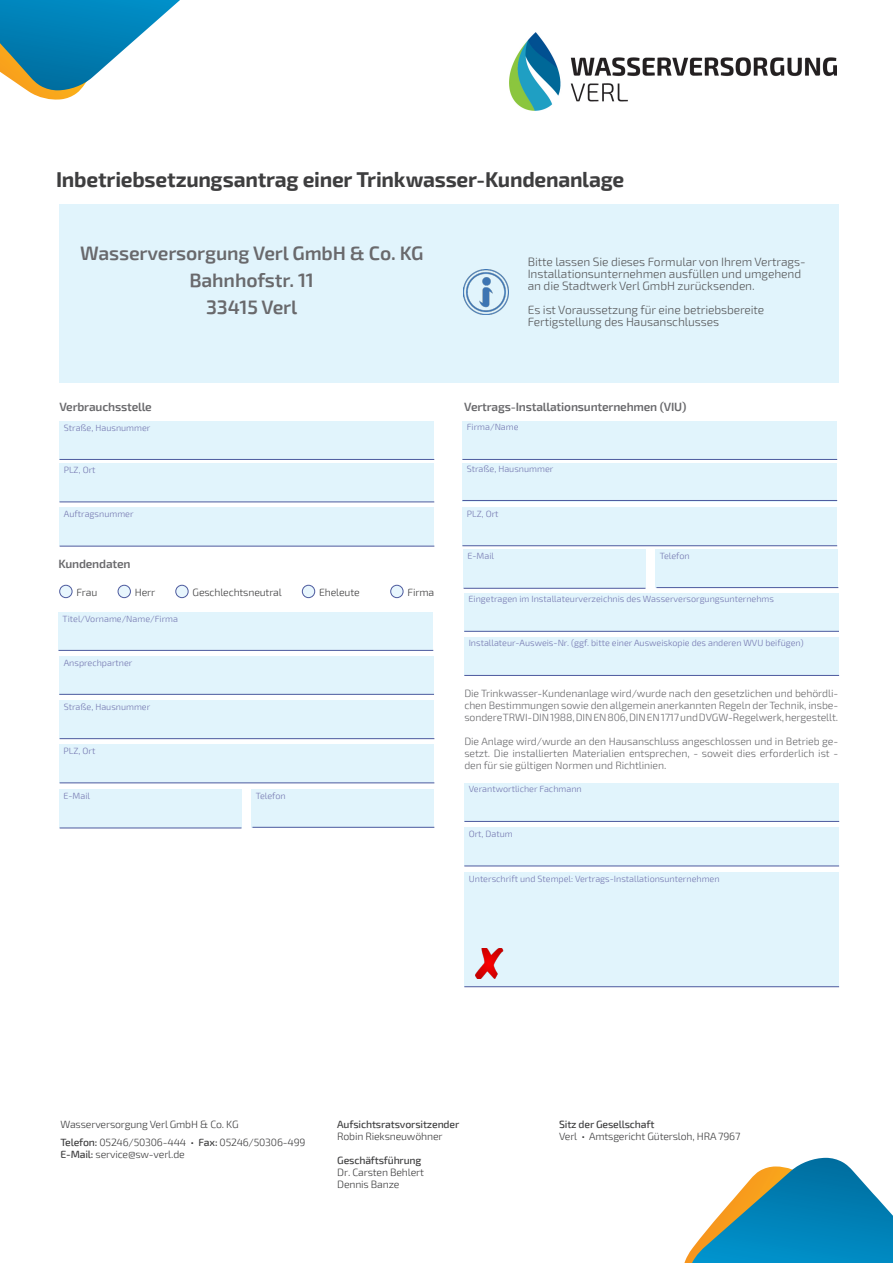
<style>
.page{position:relative;width:893px;height:1263px;background:#fff}
.page>*{position:absolute;margin:0;border:0;box-sizing:border-box;transform-origin:0 0}
.t1{font:700 21px "Exo 2";letter-spacing:-.01em;color:#3e3e3f}
.Feldbeschriftung{font:600 19.5px "Exo 2";letter-spacing:-.01em;color:#69696c}
.Feldbeschriftung-2{font:300 12px "Exo 2";letter-spacing:-.01em;color:#57585a}
.Copy{font:600 12px "Exo 2";letter-spacing:-.015em;color:#69696c}
.Feldbeschriftung-3{font:300 10.5px/12px "Exo 2";letter-spacing:-.01em;color:#69696c;text-align:justify}
.Copy-2{font:300 10.5px/12px "Exo 2";letter-spacing:-.015em;color:#3e3e3f}
.Copy-3{font:500 10.5px/12px "Exo 2";letter-spacing:-.015em;color:#3e3e3f}
.t2{font:300 9px "Exo 2";color:#7477b0}
.s1{font-weight:500}
.s2{font-weight:300}
</style>
<div class="page">
<svg style="left:0;top:0;width:180px;height:100px"></svg>
<div style="left:60px;top:204px;width:779px;height:179px;background:#e1f4fc"></div>
<div style="left:60px;top:422px;width:374px;height:38px;background:#e1f4fc"></div>
<div style="left:60px;top:585px;width:12px;height:13px;background:#e8f6fd;border-radius:50%"></div>
<div style="left:60px;top:585px;width:12px;height:13px;border:1px solid #4d5a9e;border-radius:50%"></div>
<div style="left:118px;top:585px;width:12px;height:13px;background:#e8f6fd;border-radius:50%"></div>
<div style="left:118px;top:585px;width:13px;height:13px;border:1px solid #4d5a9e;border-radius:50%"></div>
<div style="left:176px;top:585px;width:12px;height:13px;background:#e8f6fd;border-radius:50%"></div>
<div style="left:176px;top:585px;width:12px;height:13px;border:1px solid #4d5a9e;border-radius:50%"></div>
<div style="left:302px;top:585px;width:13px;height:13px;background:#e8f6fd;border-radius:50%"></div>
<div style="left:302px;top:585px;width:13px;height:13px;border:1px solid #4d5a9e;border-radius:50%"></div>
<div style="left:391px;top:585px;width:12px;height:13px;background:#e8f6fd;border-radius:50%"></div>
<div style="left:390px;top:585px;width:13px;height:13px;border:1px solid #4d5a9e;border-radius:50%"></div>
<div style="left:465px;top:872px;width:374px;height:115px;background:#e1f4fc"></div>
<img style="left:475px;top:948px;width:28px;height:31px">
<svg style="left:684px;top:1158px;width:209px;height:105px"></svg>
<hr style="left:60px;top:459px;width:374px;height:1px;background:#4d5a9e">
<div style="left:60px;top:464px;width:374px;height:38px;background:#e1f4fc"></div>
<hr style="left:60px;top:502px;width:374px;height:1px;background:#4d5a9e">
<div style="left:60px;top:508px;width:374px;height:38px;background:#e1f4fc"></div>
<hr style="left:60px;top:546px;width:374px;height:1px;background:#4d5a9e">
<div style="left:58px;top:612px;width:375px;height:38px;background:#e1f4fc"></div>
<div style="left:60px;top:656px;width:374px;height:38px;background:#e1f4fc"></div>
<hr style="left:59px;top:650px;width:374px;height:1px;background:#4d5a9e">
<hr style="left:59px;top:694px;width:375px;height:1px;background:#4d5a9e">
<div style="left:60px;top:700px;width:374px;height:38px;background:#e1f4fc"></div>
<hr style="left:60px;top:738px;width:374px;height:1px;background:#4d5a9e">
<div style="left:59px;top:745px;width:375px;height:38px;background:#e1f4fc"></div>
<hr style="left:60px;top:783px;width:374px;height:1px;background:#4d5a9e">
<div style="left:59px;top:789px;width:183px;height:39px;background:#e1f4fc"></div>
<div style="left:252px;top:789px;width:182px;height:39px;background:#e1f4fc"></div>
<hr style="left:60px;top:828px;width:182px;height:1px;background:#4d5a9e">
<hr style="left:252px;top:827px;width:182px;height:1px;background:#4d5a9e">
<div style="left:462px;top:421px;width:375px;height:38px;background:#e1f4fc"></div>
<hr style="left:462px;top:459px;width:375px;height:1px;background:#4d5a9e">
<div style="left:462px;top:463px;width:375px;height:38px;background:#e1f4fc"></div>
<hr style="left:462px;top:500px;width:375px;height:1px;background:#4d5a9e">
<div style="left:462px;top:507px;width:375px;height:39px;background:#e1f4fc"></div>
<hr style="left:462px;top:545px;width:375px;height:1px;background:#4d5a9e">
<div style="left:463px;top:550px;width:182px;height:38px;background:#e1f4fc"></div>
<div style="left:656px;top:550px;width:182px;height:38px;background:#e1f4fc"></div>
<hr style="left:464px;top:588px;width:181px;height:1px;background:#4d5a9e">
<hr style="left:656px;top:587px;width:182px;height:1px;background:#4d5a9e">
<div style="left:464px;top:593px;width:375px;height:38px;background:#e1f4fc"></div>
<hr style="left:464px;top:631px;width:375px;height:1px;background:#4d5a9e">
<div style="left:464px;top:637px;width:375px;height:38px;background:#e1f4fc"></div>
<hr style="left:464px;top:675px;width:375px;height:1px;background:#4d5a9e">
<div style="left:465px;top:783px;width:374px;height:38px;background:#e1f4fc"></div>
<hr style="left:464px;top:821px;width:375px;height:1px;background:#4d5a9e">
<div style="left:464px;top:828px;width:375px;height:38px;background:#e1f4fc"></div>
<hr style="left:464px;top:866px;width:375px;height:1px;background:#4d5a9e">
<hr style="left:464px;top:986px;width:375px;height:1px;background:#4d5a9e">
<img style="left:464px;top:269px;width:44px;height:45px">
<img style="left:509px;top:32px;width:327px;height:78px">
<p class="t1" style="left:56px;top:167px;width:570px">Inbetriebsetzungsantrag einer Trinkwasser-Kundenanlage</p>
<p class="Feldbeschriftung" style="left:80px;top:241px;width:345px">Wasserversorgung Verl GmbH &amp; Co. KG</p>
<p class="Feldbeschriftung" style="left:189px;top:268px;width:126px">Bahnhofstr. 11</p>
<p class="Feldbeschriftung" style="left:206px;top:295px;width:93px">33415 Verl</p>
<p class="Copy" style="left:60px;top:400px;width:94px">Verbrauchsstelle</p>
<p class="t2" style="left:64px;top:422px;width:88px">Straße, Hausnummer</p>
<p class="t2" style="left:64px;top:464px;width:33px">PLZ, Ort</p>
<p class="t2" style="left:64px;top:509px;width:71px">Auftragsnummer</p>
<p class="Copy" style="left:58px;top:557px;width:74px">Kundendaten</p>
<p class="Copy-2" style="left:77px;top:586px;width:22px">Frau</p>
<p class="Copy-2" style="left:135px;top:586px;width:22px">Herr</p>
<p class="Copy-2" style="left:193px;top:586px;width:91px">Geschlechtsneutral</p>
<p class="Copy-2" style="left:319px;top:586px;width:42px">Eheleute</p>
<p class="Copy-2" style="left:408px;top:586px;width:28px">Firma</p>
<p class="t2" style="left:63px;top:613px;width:117px">Titel/Vorname/Name/Firma</p>
<p class="t2" style="left:64px;top:657px;width:70px">Ansprechpartner</p>
<p class="t2" style="left:64px;top:701px;width:88px">Straße, Hausnummer</p>
<p class="t2" style="left:64px;top:746px;width:33px">PLZ, Ort</p>
<p class="t2" style="left:64px;top:790px;width:28px">E-Mail</p>
<p class="t2" style="left:256px;top:790px;width:31px">Telefon</p>
<p class="Feldbeschriftung-2" style="left:528px;top:255px;width:279px">Bitte lassen Sie dieses Formular von Ihrem Vertrags-</p>
<p class="Feldbeschriftung-2" style="left:528px;top:267px;width:275px">Installationsunternehmen ausfüllen und umgehend</p>
<p class="Feldbeschriftung-2" style="left:528px;top:279px;width:229px">an die Stadtwerk Verl GmbH zurücksenden.</p>
<p class="Feldbeschriftung-2" style="left:528px;top:303px;width:238px">Es ist Voraussetzung für eine betriebsbereite</p>
<p class="Feldbeschriftung-2" style="left:528px;top:315px;width:193px">Fertigstellung des Hausanschlusses</p>
<p class="Copy" style="left:464px;top:400px;width:224px">Vertrags-Installationsunternehmen (VIU)</p>
<p class="t2" style="left:467px;top:422px;width:53px">Firma/Name</p>
<p class="t2" style="left:467px;top:464px;width:88px">Straße, Hausnummer</p>
<p class="t2" style="left:467px;top:508px;width:33px">PLZ, Ort</p>
<p class="t2" style="left:467px;top:551px;width:28px">E-Mail</p>
<p class="t2" style="left:660px;top:551px;width:31px">Telefon</p>
<p class="t2" style="left:469px;top:594px;width:307px">Eingetragen im Installateurverzeichnis des Wasserversorgungsunternehms</p>
<p class="t2" style="left:469px;top:638px;width:336px">Installateur-Ausweis-Nr. (ggf. bitte einer Ausweiskopie des anderen WVU beifügen)</p>
<p class="Feldbeschriftung-3" style="left:464px;top:687px;width:375px">Die Trinkwasser-Kundenanlage wird/wurde nach den gesetzlichen und behördli&shy;chen Bestimmungen sowie den allgemein anerkannten Regeln der Technik, insbe&shy;sondere TRWI-DIN 1988, DIN EN 806, DIN EN 1717 und DVGW-Regelwerk, hergestellt.</p>
<p class="Feldbeschriftung-3" style="left:464px;top:735px;width:375px">Die Anlage wird/wurde an den Hausanschluss angeschlossen und in Betrieb ge&shy;setzt. Die installierten Materialien entsprechen, - soweit dies erforderlich ist - den für sie gültigen Normen und Richtlinien.</p>
<p class="t2" style="left:469px;top:784px;width:114px">Verantwortlicher Fachmann</p>
<p class="t2" style="left:469px;top:828px;width:46px">Ort, Datum</p>
<p class="t2" style="left:469px;top:874px;width:252px">Unterschrift und Stempel: Vertrags-Installationsunternehmen</p>
<p class="Copy-2" style="left:60px;top:1118px;width:180px">Wasserversorgung Verl GmbH &amp; Co. KG</p>
<p class="Copy-2" style="left:60px;top:1136px;width:247px"><span class="s1">Telefon:</span> 05246/50306-444 • <span class="s1">Fax:</span> 05246/50306-499</p>
<p class="Copy-2" style="left:60px;top:1148px;width:126px"><span class="s1">E-Mail:</span> service@sw-verl.de</p>
<p class="Copy-3" style="left:337px;top:1118px;width:124px">Aufsichtsratsvorsitzender<br><span class="s2">Robin Rieksneuwöhner</span></p>
<p class="Copy-2" style="left:337px;top:1154px;width:88px"><span class="s1">Geschäftsführung<br></span>Dr. Carsten Behlert<br>Dennis Banze</p>
<p class="Copy-3" style="left:559px;top:1118px;width:97px">Sitz der Gesellschaft</p>
<p class="Copy-2" style="left:559px;top:1130px;width:183px">Verl • Amtsgericht Gütersloh, HRA 7967</p>
</div>
